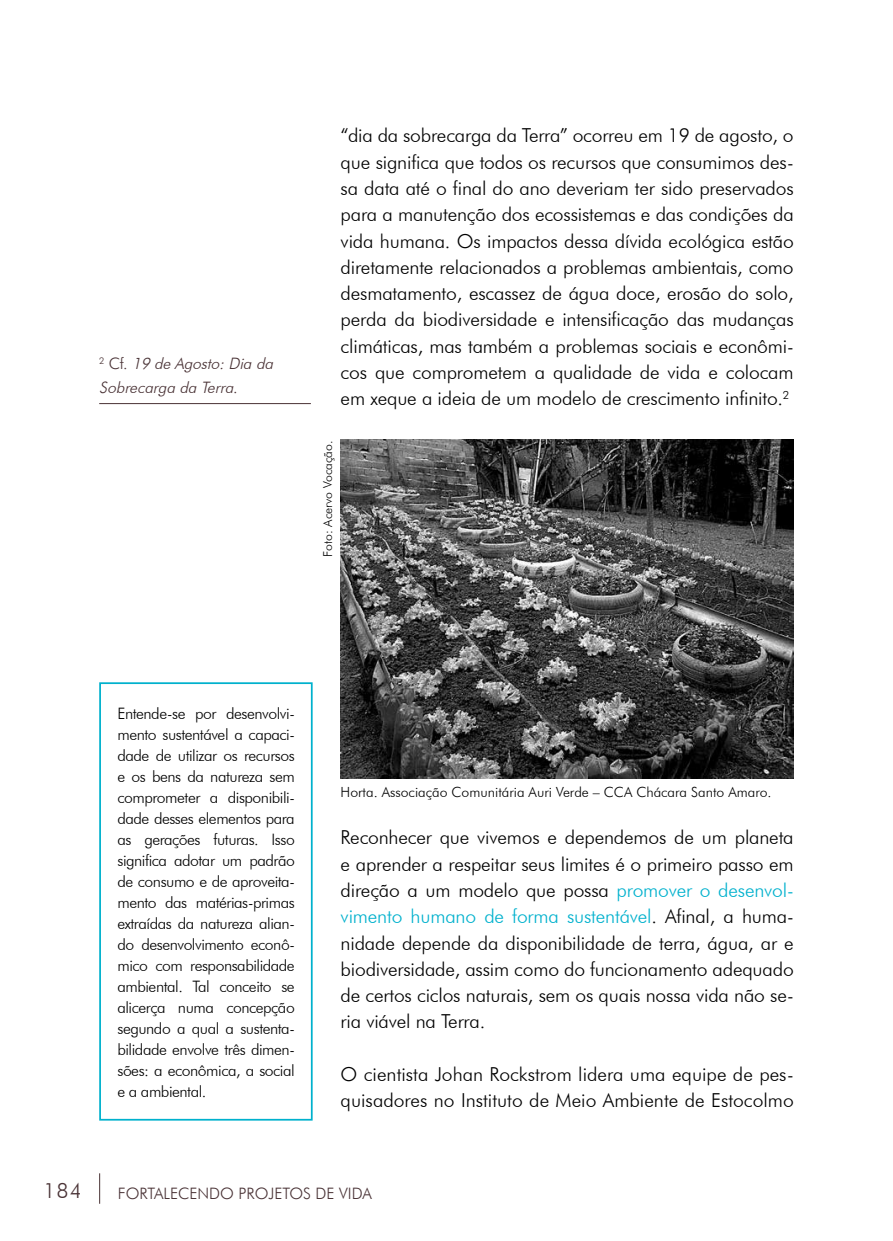
<style>
.page{position:relative;width:893px;height:1241px;background:#fff}
.page>*{position:absolute;margin:0;border:0;box-sizing:border-box;transform-origin:0 0}
.t1{font:300 21px "Futura BT";color:#493235}
.t2{font:300 19.25px/26.2px "Futura BT";letter-spacing:-.01em;color:#000;text-align:justify}
.t3{font:300 15.75px/21px "Futura BT";letter-spacing:-.03em;color:#000;text-align:justify}
.t4{font:italic 300 15.75px/24.5px "Futura BT";color:#493235}
.t5{font:300 15.75px "Futura BT";color:#493235}
.t6{font:300 14px "Futura BT";color:#000}
.t7{font:300 12.25px "Futura BT";color:#000}
.s1{font-style:normal}
.s2{color:#00b1cd}
</style>
<div class="page">
<hr style="left:99px;top:1173px;width:1px;height:30px;background:#493235">
<hr style="left:99px;top:403px;width:212px;height:1px;background:#493235">
<div style="left:99px;top:682px;width:214px;height:438px;border:2px solid #00b1cd"></div>
<img style="left:341px;top:439px;width:453px;height:339px">
<p class="t4" style="left:99px;top:351px;width:179px"><sup>2</sup> <span class="s1">C f .</span> 19 deAgosto:Dia da<br>Sobrecarga da Terra<span class="s1">.</span></p>
<p class="t2" style="left:341px;top:122px;width:455px">“dia da sobrecarga da Terra” ocorreu em 19 de agosto, o que significa que todos os recursos que consumimos des&shy;sa data até o final do ano deveriam ter sido preservados para a manutenção dos ecossistemas e das condições da vida humana. Os impactos dessa dívida ecológica estão diretamente relacionados a problemas ambientais, como desmatamento, escassez de água doce, erosão do solo, perda da biodiversidade e intensificação das mudanças climáticas, mas também a problemas sociais e econômi&shy;cos que comprometem a qualidade de vida e colocam em xeque a ideia de um modelo de crescimento infinito.<sup>2</sup></p>
<p class="t7" style="left:320px;top:556px;width:117px;rotate:-90deg">Foto: Acervo Vocação.</p>
<p class="t1" style="left:43px;top:1177px;width:40px">184</p>
<p class="t3" style="left:117px;top:702px;width:179px">Entende-se por desenvolvi&shy;mento sustentável a capaci&shy;dade de utilizar os recursos e os bens da natureza sem comprometer a disponibili&shy;dade desses elementos para as gerações futuras. Isso significa adotar um padrão de consumo e de aproveita&shy;mento das matérias-primas extraídas da natureza alian&shy;do desenvolvimento econô&shy;mico com responsabilidade ambiental. Tal conceito se alicerça numa concepção segundo a qual a sustenta&shy;bilidade envolve três dimen&shy;sões: a econômica, a social e a ambiental.</p>
<p class="t6" style="left:341px;top:783px;width:432px">Horta. Associação Comunitária Auri Verde – CCA Chácara Santo Amaro.</p>
<p class="t2" style="left:341px;top:824px;width:455px">Reconhecer que vivemos e dependemos de um planeta e aprender a respeitar seus limites é o primeiro passo em direção a um modelo que possa <span class="s2">promover o desenvol&shy;vimento humano de forma sustentável</span>. Afinal, a huma&shy;nidade depende da disponibilidade de terra, água, ar e biodiversidade, assim como do funcionamento adequado de certos ciclos naturais, sem os quais nossa vida não se&shy;ria viável na Terra.</p>
<p class="t2" style="left:341px;top:1060px;width:455px">O cientista Johan Rockstrom lidera uma equipe de pes&shy;quisadores no Instituto de Meio Ambiente de Estocolmo</p>
<p class="t5" style="left:118px;top:1183px;width:256px">FORTALECENDO PROJETOS DE VIDA</p>
</div>
